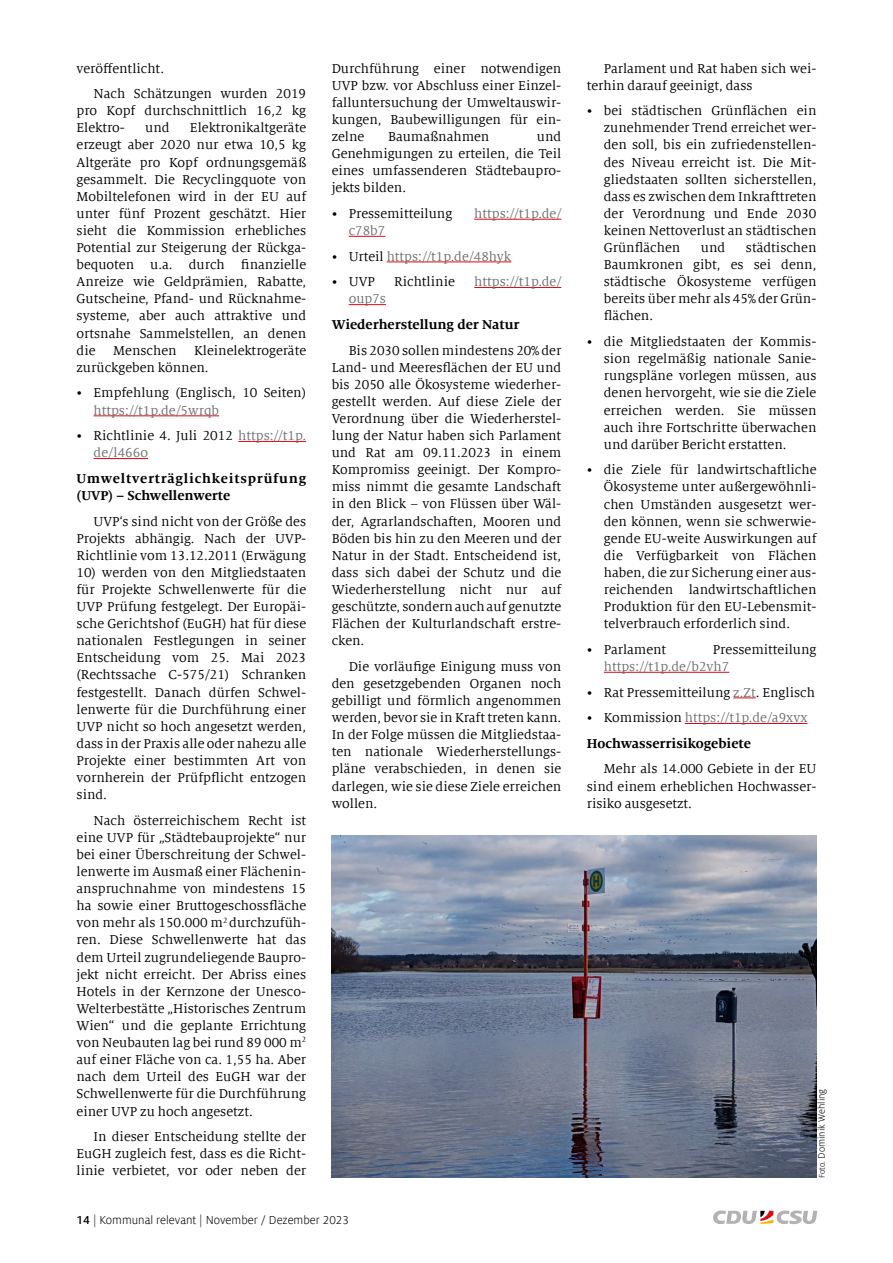
<style>
.page{position:relative;width:893px;height:1263px;background:#fff}
.page>*{position:absolute;margin:0;border:0;box-sizing:border-box;transform-origin:0 0}
.t1{font:14.25px/17.1px "Milo Serif Offc";color:#000;text-align:justify}
.t2{font:14.25px "Milo Serif Offc";color:#6f6e6e}
.t3{font:700 14.25px/25.7px "Milo Serif Offc";color:#000}
.t4{font:700 14.25px/17.1px "Milo Serif Offc";letter-spacing:.055em;color:#000}
.t5{font:12.75px "Milo Sans Offc";color:#000}
.t6{font:10.5px "Milo Sans Offc";color:#000}
.s1{color:#6f6e6e}
.s2{color:#000}
.s3{font-weight:700}
.s4{font-weight:400}
.s5{font-weight:400;color:#6f6e6e}
.s6{font-size:9px}
</style>
<div class="page">
<svg style="left:713px;top:1210px;width:104px;height:14px"></svg>
<hr style="left:94px;top:415px;width:125px;height:1px;background:#e30613">
<hr style="left:238px;top:441px;width:68px;height:1px;background:#e30613">
<hr style="left:94px;top:458px;width:54px;height:1px;background:#e30613">
<hr style="left:474px;top:219px;width:87px;height:1px;background:#e30613">
<hr style="left:349px;top:236px;width:36px;height:1px;background:#e30613">
<hr style="left:387px;top:261px;width:124px;height:1px;background:#e30613">
<hr style="left:474px;top:287px;width:87px;height:1px;background:#e30613">
<hr style="left:349px;top:304px;width:37px;height:1px;background:#e30613">
<hr style="left:604px;top:672px;width:125px;height:1px;background:#e30613">
<svg style="left:733px;top:697px;width:23px;height:1px"></svg>
<hr style="left:685px;top:723px;width:122px;height:1px;background:#e30613">
<img style="left:332px;top:835px;width:484px;height:342px">
<p class="t1" style="left:94px;top:56px;width:214px;line-height:25.7px;text-indent:-17px">veröffentlicht.<br>Nach Schätzungen wurden 2019</p>
<p class="t1" style="left:77px;top:103px;width:231px">pro Kopf durchschnittlich 16,2 kg<br>Elektro-</p>
<p class="t1" style="left:77px;top:120px;width:231px;text-indent:113px">Elektronikaltgeräte erzeugt aber 2020 nur etwa 10,5 kg Altgeräte pro Kopf ordnungsgemäß gesammelt. Die Recyclingquote von Mobiltelefonen wird in der EU auf unter fünf Prozent geschätzt. Hier sieht die Kommission erhebliches Potential zur Steigerung der Rückga&shy;bequoten u.a. durch finanzielle Anreize wie Geldprämien, Rabatte, Gutscheine, Pfand- und Rücknahme&shy;systeme, aber auch attraktive und ortsnahe Sammelstellen, an denen die Menschen Kleinelektrogeräte zurückgeben können.</p>
<p class="t1" style="left:77px;top:385px;width:231px">• Empfehlung (Englisch, 10 Seiten)</p>
<p class="t2" style="left:94px;top:403px;width:127px">https://t1p.de/5wrqb</p>
<p class="t1" style="left:94px;top:427px;width:214px;text-indent:-17px">• Richtlinie 4. Juli 2012 <span class="s1">https://t1p. de/l466o</span></p>
<p class="t4" style="left:77px;top:470px;width:231px">Umweltverträglichkeitsprüfung (UVP) – Schwellenwerte</p>
<p class="t1" style="left:77px;top:513px;width:231px;text-indent:17px">UVP‘s sind nicht von der Größe des Projekts abhängig. Nach der UVP-Richtlinie vom 13.12.2011 (Erwägung</p>
<p class="t1" style="left:77px;top:564px;width:231px">10) werden von den Mitgliedstaaten für Projekte Schwellenwerte für die UVP Prüfung festgelegt. Der Europäi&shy;sche Gerichtshof (EuGH) hat für diese nationalen Festlegungen in seiner Entscheidung vom 25. Mai 2023 (Rechtssache C-575/21) Schranken festgestellt. Danach dürfen Schwel&shy;lenwerte für die Durchführung einer UVP nicht so hoch angesetzt werden, dass in der Praxis alle oder nahezu alle Projekte einer bestimmten Art von vornherein der Prüfpflicht entzogen sind.</p>
<p class="t1" style="left:77px;top:812px;width:231px;text-indent:17px">Nach österreichischem Recht ist eine UVP für „Städtebauprojekte“ nur bei einer Überschreitung der Schwel&shy;lenwerte im Ausmaß einer Flächenin&shy;anspruchnahme von mindestens 15 ha sowie einer Bruttogeschossfläche von mehr als 150.000 m<sup>2</sup> durchzufüh&shy;ren. Diese Schwellenwerte hat das dem Urteil zugrundeliegende Baupro&shy;jekt nicht erreicht. Der Abriss eines Hotels in der Kernzone der Unesco-Welterbestätte „Historisches Zentrum Wien“ und die geplante Errichtung von Neubauten lag bei rund 89 000 m<sup>2 </sup>auf einer Fläche von ca. 1,55 ha. Aber nach dem Urteil des EuGH war der Schwellenwerte für die Durchführung einer UVP zu hoch angesetzt.</p>
<p class="t1" style="left:77px;top:1128px;width:231px;text-indent:17px">In dieser Entscheidung stellte der EuGH zugleich fest, dass es die Richt&shy;linie verbietet, vor oder neben der</p>
<p class="t1" style="left:145px;top:120px;width:26px">und</p>
<p class="t1" style="left:332px;top:60px;width:231px">Durchführung einer notwendigen UVP bzw. vor Abschluss einer Einzel&shy;falluntersuchung der Umweltauswir&shy;kungen, Baubewilligungen für ein&shy;zelne</p>
<p class="t1" style="left:388px;top:128px;width:103px">Baumaßnahmen</p>
<p class="t1" style="left:332px;top:128px;width:231px;text-indent:205px">und Genehmigungen zu erteilen, die Teil eines umfassenderen Städtebaupro&shy;jekts bilden.</p>
<p class="t1" style="left:332px;top:205px;width:122px">• Pressemitteilung</p>
<p class="t2" style="left:474px;top:206px;width:89px">https://t1p.de/</p>
<p class="t2" style="left:349px;top:223px;width:38px">c78b7</p>
<p class="t2" style="left:332px;top:249px;width:181px"><span class="s2">• Urteil</span> https://t1p.de/48hyk</p>
<p class="t1" style="left:332px;top:274px;width:45px">• UVP</p>
<p class="t1" style="left:394px;top:274px;width:62px">Richtlinie</p>
<p class="t2" style="left:474px;top:274px;width:89px">https://t1p.de/</p>
<p class="t2" style="left:349px;top:291px;width:39px">oup7s</p>
<p class="t3" style="left:332px;top:312px;width:189px">Wiederherstellung der Natur</p>
<p class="t1" style="left:332px;top:342px;width:231px;text-indent:17px">Bis 2030 sollen mindestens 20% der Land- und Meeresflächen der EU und bis 2050 alle Ökosysteme wiederher&shy;gestellt werden. Auf diese Ziele der Verordnung über die Wiederherstel&shy;lung der Natur haben sich Parlament und Rat am 09.11.2023 in einem Kompromiss geeinigt. Der Kompro&shy;miss nimmt die gesamte Landschaft in den Blick – von Flüssen über Wäl&shy;der, Agrarlandschaften, Mooren und Böden bis hin zu den Meeren und der Natur in der Stadt. Entscheidend ist, dass sich dabei der Schutz und die Wiederherstellung nicht nur auf geschützte, sondern auch auf genutzte Flächen der Kulturlandschaft erstre&shy;cken.</p>
<p class="t1" style="left:332px;top:658px;width:231px;text-indent:17px">Die vorläufige Einigung muss von den gesetzgebenden Organen noch gebilligt und förmlich angenommen werden, bevor sie in Kraft treten kann.<br>In der Folge müssen die Mitgliedstaa&shy;ten nationale Wiederherstellungs&shy;pläne verabschieden, in denen sie darlegen, wie sie diese Ziele erreichen wollen.</p>
<p class="t5" style="left:77px;top:1213px;width:274px"><span class="s3">14</span> | Kommunal relevant | November / Dezember 2023</p>
<p class="t1" style="left:587px;top:60px;width:231px;text-indent:17px">Parlament und Rat haben sich wei&shy;terhin darauf geeinigt, dass</p>
<p class="t1" style="left:604px;top:103px;width:214px;text-indent:-17px">• bei städtischen Grünflächen ein zunehmender Trend erreichet wer&shy;den soll, bis ein zufriedenstellen&shy;des Niveau erreicht ist. Die Mit&shy;gliedstaaten sollten sicherstellen, dass es zwischen dem Inkrafttreten der Verordnung und Ende 2030 keinen Nettoverlust an städtischen Grünflächen</p>
<p class="t1" style="left:604px;top:239px;width:214px;text-indent:142px">städtischen Baumkronen gibt, es sei denn, städtische Ökosysteme verfügen bereits über mehr als 45% der Grün&shy;flächen.</p>
<p class="t1" style="left:604px;top:333px;width:214px;text-indent:-17px">• die Mitgliedstaaten der Kommis&shy;sion regelmäßig nationale Sanie&shy;rungspläne vorlegen müssen, aus denen hervorgeht, wie sie die Ziele erreichen werden. Sie müssen auch ihre Fortschritte überwachen und darüber Bericht erstatten.</p>
<p class="t1" style="left:604px;top:462px;width:214px;text-indent:-17px">• die Ziele für landwirtschaftliche Ökosysteme unter außergewöhnli&shy;chen Umständen ausgesetzt wer&shy;den können, wenn sie schwerwie&shy;gende EU-weite Auswirkungen auf die Verfügbarkeit von Flächen haben, die zur Sicherung einer aus&shy;reichenden landwirtschaftlichen Produktion für den EU-Lebensmit&shy;telverbrauch erforderlich sind.</p>
<p class="t1" style="left:587px;top:641px;width:81px">• Parlament</p>
<p class="t1" style="left:713px;top:641px;width:105px">Pressemitteilung</p>
<p class="t2" style="left:604px;top:659px;width:127px">https://t1p.de/b2vh7</p>
<p class="t1" style="left:587px;top:684px;width:230px">• Rat Pressemitteilung <span class="s1">z.Zt</span>. Englisch</p>
<p class="t3" style="left:587px;top:705px;width:222px"><span class="s4">• Kommission</span> <span class="s5">https://t1p.de/a9xvx<br></span>Hochwasserrisikogebiete</p>
<p class="t1" style="left:587px;top:761px;width:231px;text-indent:17px">Mehr als 14.000 Gebiete in der EU sind einem erheblichen Hochwasser&shy;risiko ausgesetzt.</p>
<p class="t1" style="left:701px;top:239px;width:26px">und</p>
<p class="t6" style="left:816px;top:1178px;width:91px;rotate:-90deg"><span class="s6">Foto.</span> Dominik Wehling</p>
</div>
